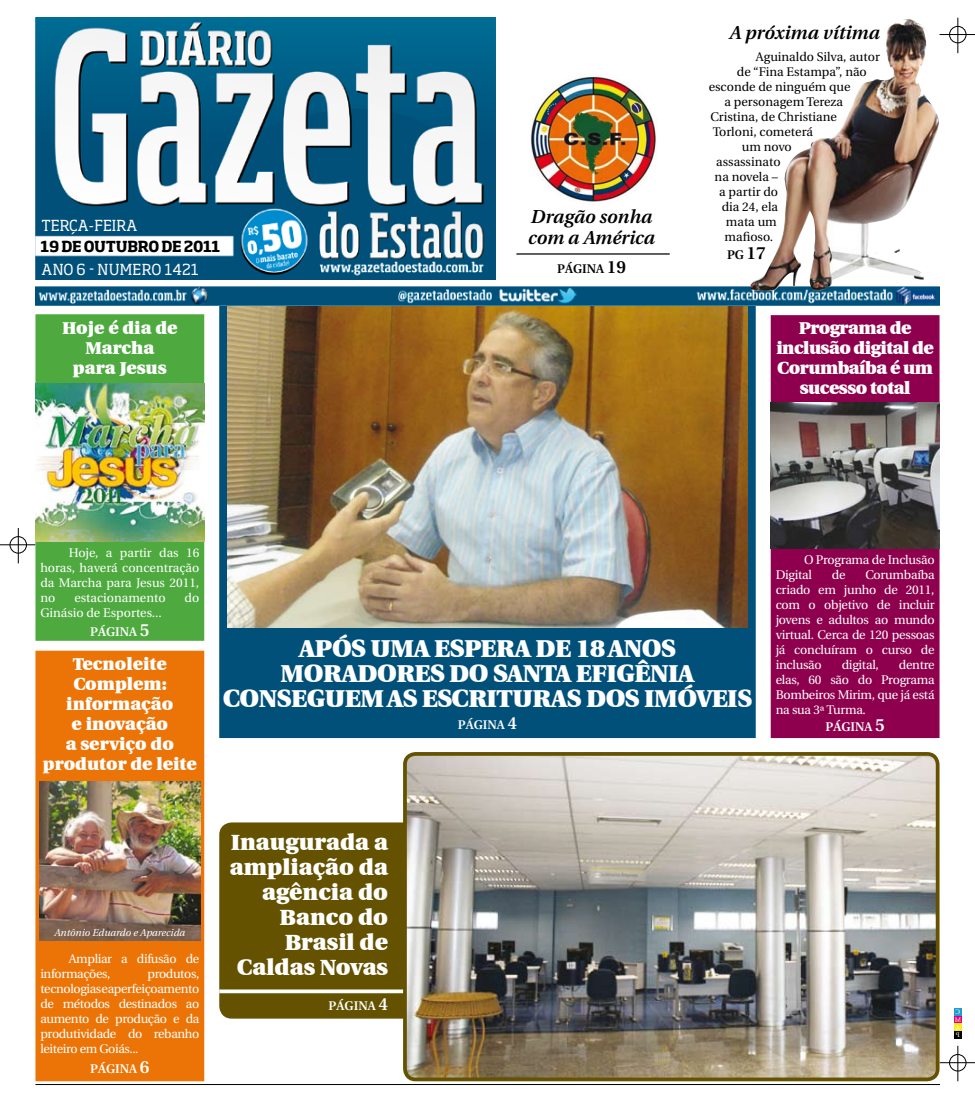
<style>
.page{position:relative;width:975px;height:1099px;background:#fff}
.page>*{position:absolute;margin:0;border:0;box-sizing:border-box;transform-origin:0 0}
.t1{font:900 25px/25px "Utopia";letter-spacing:-.02em;color:#fff;text-align:center}
.t2{font:900 22.5px/25px "Utopia";color:#fff;text-align:right}
.t3{font:italic 600 18.75px/21.2px "Utopia";color:#000}
.t4{font:900 17.5px/20px "Utopia";letter-spacing:-.015em;color:#fff;text-align:center}
.t5{font:600 17.5px "Utopia";color:#fff}
.t6{font:600 17.5px "Utopia";color:#000}
.t7{font:15px "Soho Std";color:#fff}
.t8{font:700 15px "Soho Std";letter-spacing:-.03em;color:#000}
.t9{font:12.5px/15px "Utopia";letter-spacing:-.02em;color:#fff;text-align:justify}
.t10{font:12.5px "Utopia";color:#000}
.t11{font:12.5px "Utopia";color:#fff}
.t12{font:600 12.5px "Utopia";color:#fff}
.t13{font:600 12.5px "Utopia";color:#000}
.t14{font:italic 10px "Utopia";color:#fff}
.s1{font-size:17.5px}
</style>
<div class="page">
<hr style="left:939px;top:34px;width:35px;height:1px;background:#000">
<hr style="left:957px;top:18px;width:1px;height:35px;background:#000">
<div style="left:949px;top:26px;width:17px;height:17px;border:1px solid #000;border-radius:50%"></div>
<hr style="left:939px;top:1062px;width:35px;height:1px;background:#000">
<hr style="left:957px;top:1045px;width:1px;height:36px;background:#000">
<div style="left:949px;top:1054px;width:17px;height:17px;border:1px solid #000;border-radius:50%"></div>
<div style="left:954px;top:1008px;width:7px;height:7px;background:#219cd3"></div>
<div style="left:954px;top:1015px;width:7px;height:8px;background:#e20079"></div>
<div style="left:954px;top:1023px;width:7px;height:7px;background:#fcea1b"></div>
<div style="left:954px;top:1030px;width:7px;height:8px;background:#000"></div>
<hr style="left:35px;top:1084px;width:905px;height:1px;background:#000">
<hr style="left:0;top:544px;width:35px;height:1px;background:#000">
<hr style="left:18px;top:528px;width:1px;height:35px;background:#000">
<div style="left:10px;top:536px;width:17px;height:17px;border:1px solid #000;border-radius:50%"></div>
<div style="left:219px;top:294px;width:536px;height:444px;background:#00507a;border:1px solid #00507a"></div>
<img style="left:227px;top:305px;width:520px;height:323px">
<img style="left:35px;top:18px;width:460px;height:262px">
<img style="left:35px;top:287px;width:904px;height:18px">
<img style="left:747px;top:19px;width:193px;height:273px">
<div style="left:221px;top:824px;width:248px;height:192px;background:#645201;border-radius:11px"></div>
<div style="left:219px;top:822px;width:252px;height:196px;border:4px solid #645201;border-radius:11px"></div>
<svg style="left:219px;top:989px;width:184px;height:4px"></svg>
<img style="left:408px;top:754px;width:529px;height:325px">
<div style="left:403px;top:752px;width:536px;height:329px;border:4px solid #645201;border-radius:11px"></div>
<div style="left:35px;top:314px;width:169px;height:326px;background:#4eaa3f;border:1px solid #4eaa3f"></div>
<img style="left:35px;top:384px;width:169px;height:157px">
<div style="left:35px;top:650px;width:169px;height:431px;background:#ec7407;border:1px solid #ec7407"></div>
<img style="left:40px;top:781px;width:160px;height:159px">
<div style="left:770px;top:315px;width:169px;height:423px;background:#8e004d;border:1px solid #8e004d"></div>
<img style="left:770px;top:402px;width:169px;height:146px">
<hr style="left:516px;top:253px;width:153px;height:1px;background:#000">
<img style="left:531px;top:76px;width:125px;height:126px">
<p class="t7" style="left:42px;top:216px;width:97px">TERÇA-FEIRA</p>
<p class="t8" style="left:41px;top:236px;width:181px">19 DE OUTUBRO DE 2011</p>
<p class="t7" style="left:42px;top:260px;width:159px">ANO 6 - NUMERO 1421</p>
<h3 class="t4" style="left:62px;top:318px;width:117px">Hoje é dia de<br>Marcha para Jesus</h3>
<h3 class="t3" style="left:528px;top:206px;width:128px">Dragão sonha com a América</h3>
<p class="t13" style="left:557px;top:261px;width:9px">PÁGINA</p>
<h3 class="t6" style="left:607px;top:257px;width:21px">19</h3>
<h3 class="t3" style="left:729px;top:23px;width:152px">A próxima vítima</h3>
<p class="t10" style="left:755px;top:50px;width:125px">Aguinaldo Silva, autor</p>
<p class="t10" style="left:737px;top:65px;width:131px">de “Fina Estampa”, não</p>
<p class="t10" style="left:708px;top:80px;width:143px">esconde de ninguém que</p>
<p class="t10" style="left:724px;top:95px;width:120px">a personagem Tereza</p>
<p class="t10" style="left:710px;top:110px;width:128px">Cristina, de Christiane</p>
<p class="t10" style="left:712px;top:125px;width:102px">Torloni, cometerá</p>
<p class="t10" style="left:741px;top:140px;width:51px">um novo</p>
<p class="t10" style="left:716px;top:155px;width:66px">assassinato</p>
<p class="t10" style="left:714px;top:170px;width:65px">na novela –</p>
<p class="t10" style="left:719px;top:185px;width:60px">a partir do</p>
<p class="t10" style="left:721px;top:200px;width:58px">dia 24, ela</p>
<p class="t10" style="left:725px;top:215px;width:52px">mata um</p>
<p class="t10" style="left:724px;top:230px;width:50px">mafioso.</p>
<p class="t13" style="left:727px;top:248px;width:40px">PG <span class="s1">17</span></p>
<h3 class="t4" style="left:776px;top:318px;width:159px">Programa de inclusão digital de<br>Corumbaíba é um sucesso total</h3>
<p class="t9" style="left:40px;top:545px;width:160px;text-indent:28px">Hoje, a partir das 16 horas, haverá concentração da Marcha para Jesus 2011, no</p>
<p class="t11" style="left:74px;top:590px;width:93px">estacionamento</p>
<p class="t9" style="left:185px;top:590px;width:16px">do</p>
<p class="t11" style="left:40px;top:605px;width:123px">Ginásio de Esportes...</p>
<p class="t12" style="left:90px;top:624px;width:9px">PÁGINA</p>
<h3 class="t5" style="left:140px;top:619px;width:11px">5</h3>
<h3 class="t4" style="left:43px;top:654px;width:155px">Tecnoleite<br>Complem: informação<br>e inovação<br>a serviço do produtor de leite</h3>
<p class="t14" style="left:54px;top:927px;width:132px">Antônio Eduardo e Aparecida</p>
<p class="t9" style="left:40px;top:951px;width:160px;text-indent:28px">Ampliar a difusão de informações,</p>
<p class="t9" style="left:40px;top:966px;width:160px;text-indent:107px">produtos, tecnologias e aperfeiçoamento de métodos destinados ao aumento de produção e da produtividade do rebanho leiteiro em Goiás...</p>
<p class="t12" style="left:90px;top:1061px;width:9px">PÁGINA</p>
<h3 class="t5" style="left:140px;top:1056px;width:11px">6</h3>
<h1 class="t1" style="left:223px;top:636px;width:530px">Após uma espera de 18 anos moradores do Santa Efigênia conseguem as escrituras dos imóveis</h1>
<p class="t12" style="left:458px;top:718px;width:61px">página <span class="s1">4</span></p>
<p class="t9" style="left:775px;top:552px;width:160px;text-indent:28px">O Programa de Inclusão<br>Digital</p>
<p class="t9" style="left:775px;top:567px;width:160px;text-indent:90px">Corumbaíba criado em junho de 2011, com o objetivo de incluir jovens e adultos ao mundo virtual. Cerca de 120 pessoas já concluíram o curso de inclusão</p>
<p class="t9" style="left:831px;top:567px;width:15px">de</p>
<p class="t9" style="left:775px;top:657px;width:160px;text-indent:123px">dentre elas, 60 são do Programa Bombeiros Mirim, que já está na sua 3ª Turma.</p>
<p class="t12" style="left:825px;top:719px;width:9px">PÁGINA</p>
<h3 class="t5" style="left:875px;top:714px;width:11px">5</h3>
<p class="t9" style="left:841px;top:657px;width:39px">digital,</p>
<h2 class="t2" style="left:230px;top:829px;width:160px">Inaugurada a ampliação da agência do<br>Banco do<br>Brasil de<br>Caldas Novas</h2>
<p class="t12" style="left:328px;top:998px;width:9px">PÁGINA</p>
<h3 class="t5" style="left:378px;top:994px;width:11px">4</h3>
</div>
